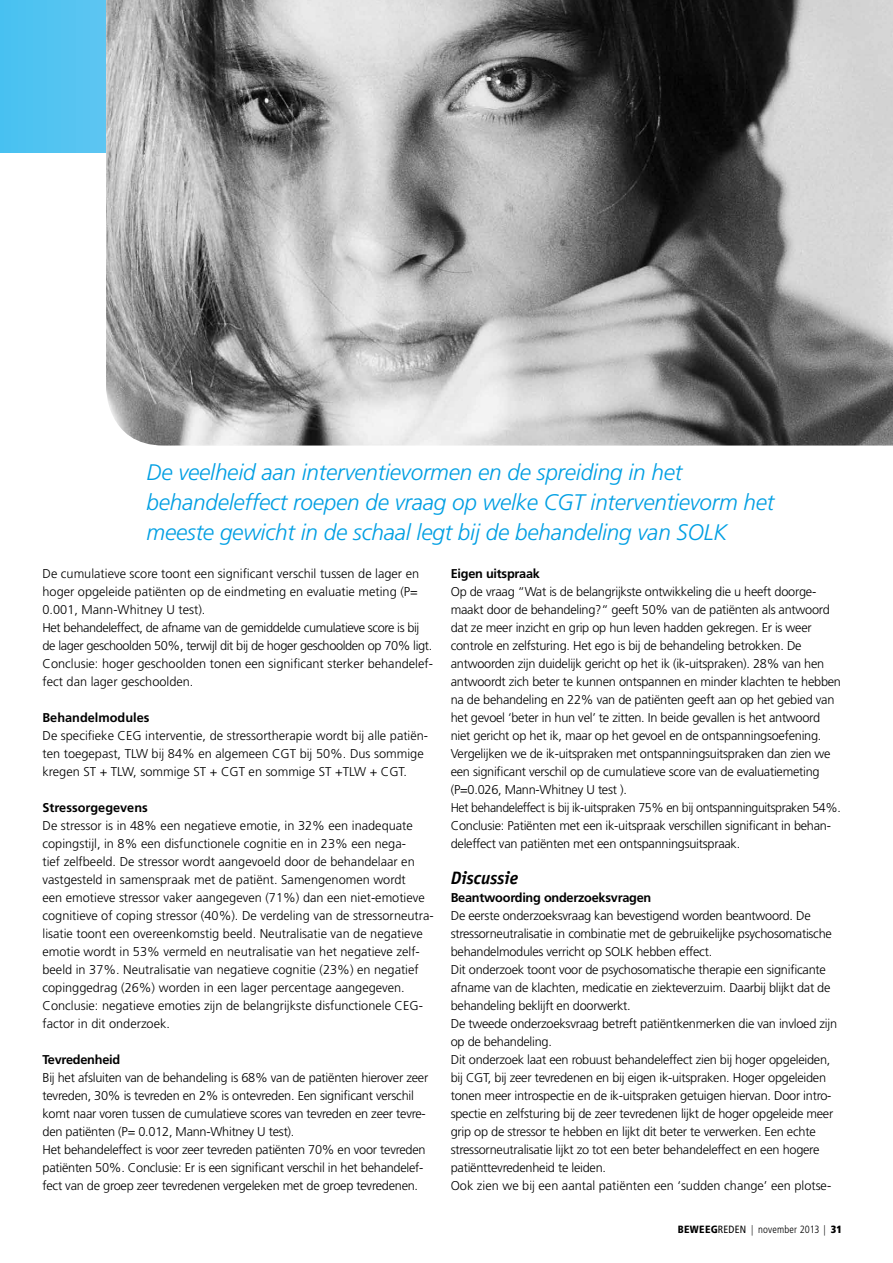
<style>
.page{position:relative;width:893px;height:1263px;background:#fff}
.page>*{position:absolute;margin:0;border:0;box-sizing:border-box;transform-origin:0 0}
.t1{font:italic 300 22.5px/30px "Frutiger LT Std";letter-spacing:-.01em;color:#009fe3}
.t2{font:italic 700 18px "Officina Sans";color:#000}
.t3{font:300 12.75px/18px "Frutiger LT Std";letter-spacing:-.02em;color:#000}
.t4{font:300 12.75px/18px "Frutiger LT Std";color:#000}
.t5{font:700 12.75px "Frutiger LT Std";letter-spacing:-.02em;color:#000}
.t6{font:700 12.75px "Frutiger LT Std";color:#000}
.t7{font:300 condensed 10.5px "Frutiger LT Std";letter-spacing:.015em;color:#000}
.s1{font-weight:900}
.s2{font-weight:400}
</style>
<div class="page">
<div style="left:0;top:0;width:893px;height:153px;background:#52c4f1"></div>
<img style="left:106px;top:0;width:787px;height:446px">
<h1 class="t1" style="left:147px;top:457px;width:629px">De veelheid aan interventievormen en de spreiding in het behandeleffect roepen de vraag op welke CGT interventievorm het meeste gewicht in de schaal legt bij de behandeling van SOLK</h1>
<p class="t4" style="left:43px;top:564px;width:392px">De cumulatieve score toont een significant verschil tussen de lager en hoger opgeleide patiënten op de eindmeting en evaluatie meting (P= 0.001, Mann-Whitney U test).<br>Het behandeleffect, de afname van de gemiddelde cumulatieve score is bij de lager geschoolden 50%, terwijl dit bij de hoger geschoolden op 70% ligt.<br>Conclusie: hoger geschoolden tonen een significant sterker behandelef&shy;fect dan lager geschoolden.</p>
<p class="t6" style="left:43px;top:710px;width:108px">Behandelmodules</p>
<p class="t4" style="left:43px;top:727px;width:387px">De specifieke CEG interventie, de stressortherapie wordt bij alle patiën&shy;ten toegepast, TLW bij 84% en algemeen CGT bij 50%. Dus sommige kregen ST + TLW, sommige ST + CGT en sommige ST +TLW + CGT.</p>
<p class="t6" style="left:43px;top:800px;width:107px">Stressorgegevens</p>
<p class="t4" style="left:43px;top:817px;width:393px">De stressor is in 48% een negatieve emotie, in 32% een inadequate copingstijl, in 8% een disfunctionele cognitie en in 23% een nega-<br>tief zelfbeeld. De stressor wordt aangevoeld door de behandelaar en vastgesteld in samenspraak met de patiënt. Samengenomen wordt<br>een emotieve stressor vaker aangegeven (71%) dan een niet-emotieve cognitieve of coping stressor (40%). De verdeling van de stressorneutra&shy;lisatie toont een overeenkomstig beeld. Neutralisatie van de negatieve emotie wordt in 53% vermeld en neutralisatie van het negatieve zelf&shy;beeld in 37%. Neutralisatie van negatieve cognitie (23%) en negatief copinggedrag (26%) worden in een lager percentage aangegeven.<br>Conclusie: negatieve emoties zijn de belangrijkste disfunctionele CEG&shy;factor in dit onderzoek.</p>
<p class="t5" style="left:43px;top:1052px;width:79px">Tevredenheid</p>
<p class="t3" style="left:43px;top:1069px;width:387px">Bij het afsluiten van de behandeling is 68% van de patiënten hierover zeer tevreden, 30% is tevreden en 2% is ontevreden. Een significant verschil komt naar voren tussen de cumulatieve scores van tevreden en zeer tevre&shy;den patiënten (P= 0.012, Mann-Whitney U test).<br>Het behandeleffect is voor zeer tevreden patiënten 70% en voor tevreden patiënten 50%. Conclusie: Er is een significant verschil in het behandelef&shy;fect van de groep zeer tevredenen vergeleken met de groep tevredenen.</p>
<p class="t5" style="left:451px;top:566px;width:91px">Eigen uitspraak</p>
<p class="t3" style="left:451px;top:583px;width:392px">Op de vraag “Wat is de belangrijkste ontwikkeling die u heeft doorge&shy;maakt door de behandeling?“ geeft 50% van de patiënten als antwoord dat ze meer inzicht en grip op hun leven hadden gekregen. Er is weer controle en zelfsturing. Het ego is bij de behandeling betrokken. De antwoorden zijn duidelijk gericht op het ik (ik-uitspraken). 28% van hen antwoordt zich beter te kunnen ontspannen en minder klachten te hebben na de behandeling en 22% van de patiënten geeft aan op het gebied van het gevoel ‘beter in hun vel’ te zitten. In beide gevallen is het antwoord niet gericht op het ik, maar op het gevoel en de ontspanningsoefening.<br>Vergelijken we de ik-uitspraken met ontspanningsuitspraken dan zien we een significant verschil op de cumulatieve score van de evaluatiemeting (P=0.026, Mann-Whitney U test ).<br>Het behandeleffect is bij ik-uitspraken 75% en bij ontspanninguitspraken 54%.<br>Conclusie: Patiënten met een ik-uitspraak verschillen significant in behan&shy;deleffect van patiënten met een ontspanningsuitspraak.</p>
<h2 class="t2" style="left:451px;top:867px;width:69px">Discussie</h2>
<p class="t5" style="left:451px;top:890px;width:202px">Beantwoording onderzoeksvragen</p>
<p class="t3" style="left:451px;top:906px;width:388px">De eerste onderzoeksvraag kan bevestigend worden beantwoord. De stressorneutralisatie in combinatie met de gebruikelijke psychosomatische behandelmodules verricht op SOLK hebben effect.<br>Dit onderzoek toont voor de psychosomatische therapie een significante afname van de klachten, medicatie en ziekteverzuim. Daarbij blijkt dat de behandeling beklijft en doorwerkt.<br>De tweede onderzoeksvraag betreft patiëntkenmerken die van invloed zijn op de behandeling.<br>Dit onderzoek laat een robuust behandeleffect zien bij hoger opgeleiden, bij CGT, bij zeer tevredenen en bij eigen ik-uitspraken. Hoger opgeleiden tonen meer introspectie en de ik-uitspraken getuigen hiervan. Door intro&shy;spectie en zelfsturing bij de zeer tevredenen lijkt de hoger opgeleide meer grip op de stressor te hebben en lijkt dit beter te verwerken. Een echte stressorneutralisatie lijkt zo tot een beter behandeleffect en een hogere patiënttevredenheid te leiden.<br>Ook zien we bij een aantal patiënten een ‘sudden change’ een plotse-</p>
<p class="t7" style="left:678px;top:1223px;width:166px"><span class="s1">BEWEEG</span><span class="s2">REDEN</span> | november 2013 | <span class="s1">31</span></p>
</div>
